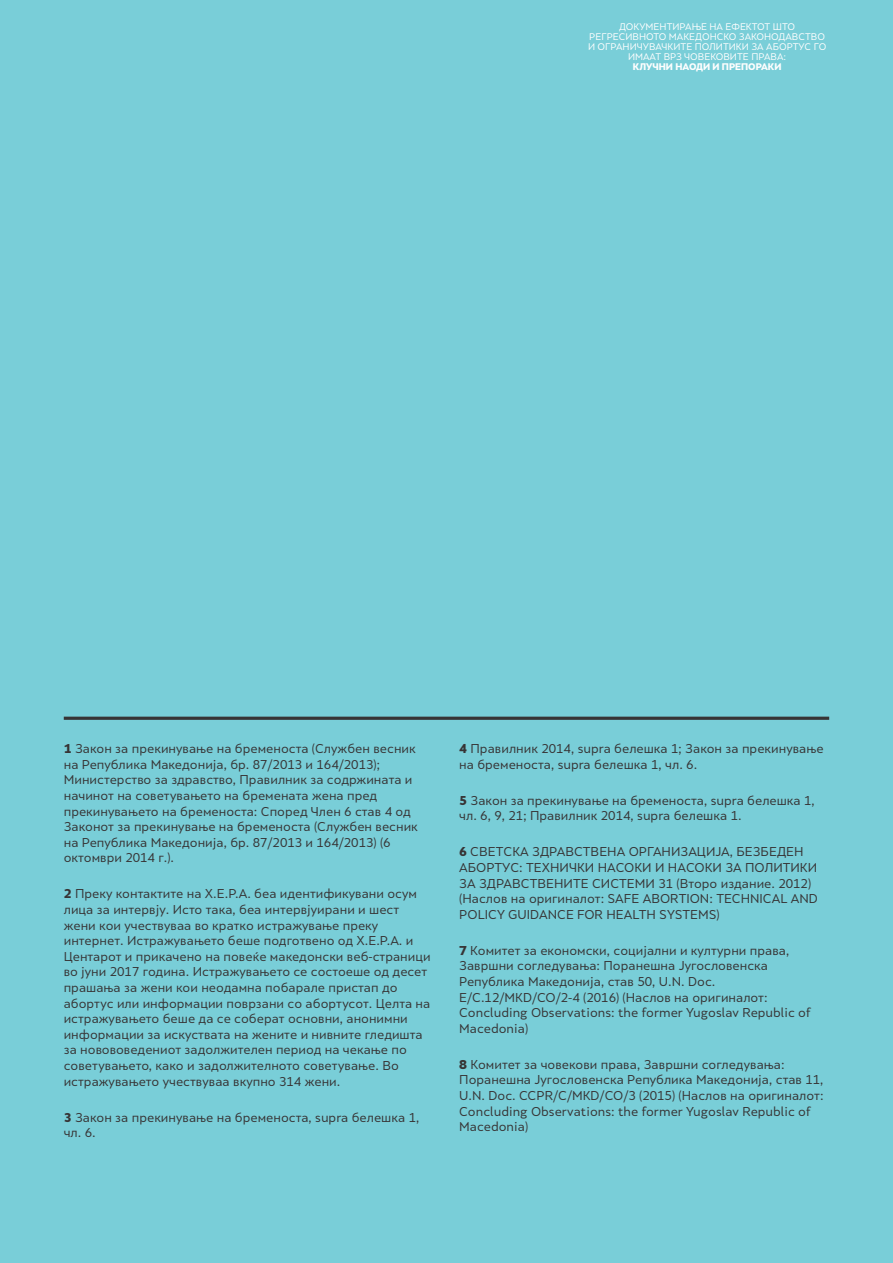
<style>
.page{position:relative;width:893px;height:1263px;background:#79ced8}
.page>*{position:absolute;margin:0;border:0;box-sizing:border-box;transform-origin:0 0}
.t1{font:12px/15.6px "Skola Sans";color:#373435}
.t2{font:9px/10.1px "Skola Sans";color:#fefefe;text-align:center}
.t3{font:900 9px "Skola Sans";color:#fefefe}
.s1{font-weight:900}
</style>
<div class="page">
<hr style="left:64px;top:717px;width:765px;height:3px;background:#373435">
<p class="t2" style="left:588px;top:23px;width:240px">ДОКУМЕНТИРАЊЕ НА ЕФЕКТОТ ШТО РЕГРЕСИВНОТО МАКЕДОНСКО ЗАКОНОДАВСТВО И ОГРАНИЧУВАЧКИТЕ ПОЛИТИКИ ЗА АБОРТУС ГО ИМААТ ВРЗ ЧОВЕКОВИТЕ ПРАВА:</p>
<p class="t3" style="left:633px;top:64px;width:150px">КЛУЧНИ НАОДИ И ПРЕПОРАКИ</p>
<p class="t1" style="left:64px;top:742px;width:356px"><span class="s1">1</span> Закон за прекинување на бременоста (Службен весник на Република Македонија, бр. 87/2013 и 164/2013); Министерство за здравство, Правилник за содржината и начинот на советувањето на бремената жена пред прекинувањето на бременоста: Според Член 6 став 4 од Законот за прекинување на бременоста (Службен весник на Република Македонија, бр. 87/2013 и 164/2013) (6 октомври 2014 г.).</p>
<p class="t1" style="left:64px;top:888px;width:368px"><span class="s1">2</span> Преку контактите на Х.Е.Р.А. беа идентификувани осум лица за интервју. Исто така, беа интервјуирани и шест жени кои учествуваа во кратко истражување преку интернет. Истражувањето беше подготвено од Х.Е.Р.А. и Центарот и прикачено на повеќе македонски веб-страници во јуни 2017 година. Истражувањето се состоеше од десет прашања за жени кои неодамна побарале пристап до абортус или информации поврзани со абортусот. Целта на истражувањето беше да се соберат основни, анонимни информации за искуствата на жените и нивните гледишта за новововедениот задолжителен период на чекање по советувањето, како и задолжителното советување. Во истражувањето учествуваа вкупно 314 жени.</p>
<p class="t1" style="left:64px;top:1111px;width:357px"><span class="s1">3</span> Закон за прекинување на бременоста, supra белешка 1, чл. 6.</p>
<p class="t1" style="left:459px;top:742px;width:366px"><span class="s1">4</span> Правилник 2014, supra белешка 1; Закон за прекинување на бременоста, supra белешка 1, чл. 6.</p>
<p class="t1" style="left:459px;top:794px;width:357px"><span class="s1">5</span> Закон за прекинување на бременоста, supra белешка 1, чл. 6, 9, 21; Правилник 2014, supra белешка 1.</p>
<p class="t1" style="left:459px;top:846px;width:360px"><span class="s1">6</span> СВЕТСКА ЗДРАВСТВЕНА ОРГАНИЗАЦИЈА, БЕЗБЕДЕН АБОРТУС: ТЕХНИЧКИ НАСОКИ И НАСОКИ ЗА ПОЛИТИКИ ЗА ЗДРАВСТВЕНИТЕ СИСТЕМИ 31 (Второ издание. 2012) (Наслов на оригиналот: SAFE ABORTION: TECHNICAL AND POLICY GUIDANCE FOR HEALTH SYSTEMS)</p>
<p class="t1" style="left:459px;top:944px;width:353px"><span class="s1">7</span> Комитет за економски, социјални и културни права, Завршни согледувања: Поранешна Југословенска Република Македонија, став 50, U.N. Doc.<br>E/C.12/MKD/CO/2-4 (2016) (Наслов на оригиналот:<br>Concluding Observations: the former Yugoslav Republic of Macedonia)</p>
<p class="t1" style="left:459px;top:1058px;width:366px"><span class="s1">8</span> Комитет за човекови права, Завршни согледувања:<br>Поранешна Југословенска Република Македонија, став 11, U.N. Doc. CCPR/C/MKD/CO/3 (2015) (Наслов на оригиналот:<br>Concluding Observations: the former Yugoslav Republic of Macedonia)</p>
</div>
